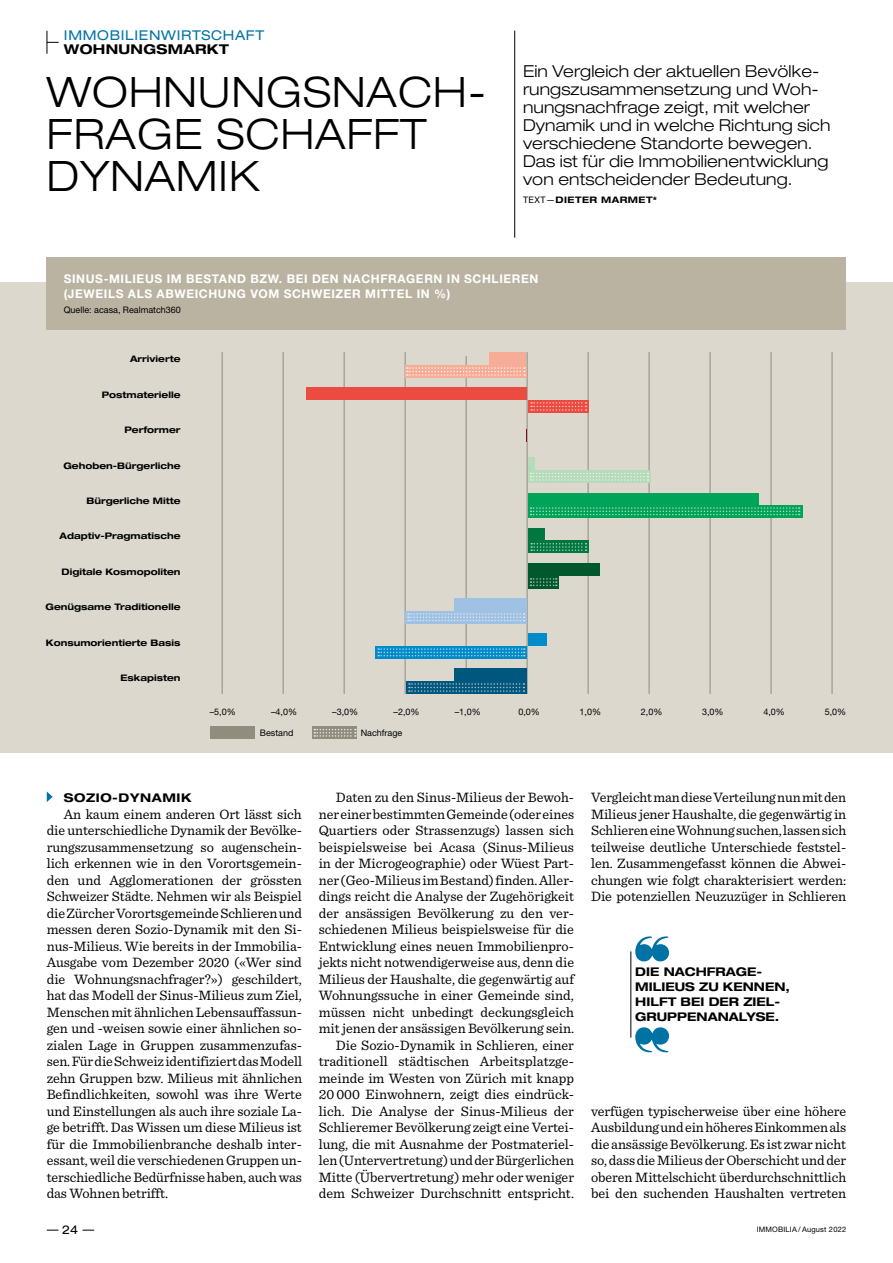
<style>
.page{position:relative;width:893px;height:1263px;background:#fff}
.page>*{position:absolute;margin:0;border:0;box-sizing:border-box;transform-origin:0 0}
.t1{font:300 expanded 42px/42px "Helvetica Neue LT Std";letter-spacing:.025em;color:#000}
.t2{font:300 expanded 16.5px/18px "Helvetica Neue LT Std";letter-spacing:.005em;color:#000}
.t3{font:14.25px/16.5px "Sentinel";color:#000;text-align:justify}
.t4{font:expanded 13.5px "Helvetica Neue LT Std";letter-spacing:.05em;color:#0073a4}
.t5{font:700 expanded 13.5px "Helvetica Neue LT Std";letter-spacing:.025em;color:#000}
.t6{font:700 12px/15px "Helvetica Neue LT Std";letter-spacing:.05em;color:#fff}
.t7{font:700 expanded 12px/15px "Helvetica Neue LT Std";color:#000}
.t8{font:700 expanded 12px "Helvetica Neue LT Std";letter-spacing:.05em;color:#000}
.t9{font:expanded 12px "Helvetica Neue LT Std";color:#000}
.t10{font:700 expanded 9px "Helvetica Neue LT Std";color:#000}
.t11{font:9px "Helvetica Neue LT Std";color:#000}
.t12{font:700 expanded 9px "Helvetica Neue LT Std";letter-spacing:.05em;color:#000}
.t13{font:7.5px "Helvetica Neue LT Std";letter-spacing:.025em;color:#000}
.s1{font-weight:400;font-stretch:normal}
</style>
<div class="page">
<svg style="left:47px;top:791px;width:6px;height:11px"></svg>
<hr style="left:514px;top:31px;width:1px;height:207px;background:#000">
<svg style="left:47px;top:31px;width:12px;height:23px"></svg>
<svg style="left:635px;top:936px;width:34px;height:25px"></svg>
<svg style="left:635px;top:1027px;width:34px;height:25px"></svg>
<hr style="left:631px;top:951px;width:1px;height:86px;background:#000">
<div style="left:0;top:283px;width:893px;height:470px;background:#dcd8cd"></div>
<div style="left:47px;top:257px;width:799px;height:73px;background:#bab3a1"></div>
<div style="left:211px;top:726px;width:44px;height:13px;background:#908d7e"></div>
<div style="left:312px;top:726px;width:45px;height:13px;background:#908d7e"></div>
<hr style="left:526px;top:352px;width:2px;height:342px;background:#000">
<hr style="left:587px;top:352px;width:2px;height:342px;background:#000">
<hr style="left:648px;top:352px;width:2px;height:342px;background:#000">
<hr style="left:709px;top:352px;width:2px;height:342px;background:#000">
<hr style="left:770px;top:352px;width:2px;height:342px;background:#000">
<hr style="left:831px;top:352px;width:2px;height:342px;background:#000">
<hr style="left:465px;top:356px;width:2px;height:319px;background:#000">
<hr style="left:404px;top:352px;width:2px;height:342px;background:#000">
<hr style="left:343px;top:352px;width:2px;height:342px;background:#000">
<hr style="left:282px;top:352px;width:2px;height:342px;background:#000">
<hr style="left:221px;top:352px;width:2px;height:342px;background:#000">
<svg style="left:314px;top:729px;width:42px;height:8px"></svg>
<div style="left:489px;top:352px;width:37px;height:13px;background:#f6ac96"></div>
<div style="left:405px;top:365px;width:121px;height:13px;background:#f6ac96"></div>
<svg style="left:407px;top:367px;width:118px;height:9px"></svg>
<div style="left:306px;top:387px;width:220px;height:13px;background:#eb4b41"></div>
<div style="left:528px;top:400px;width:61px;height:13px;background:#eb4b41"></div>
<svg style="left:531px;top:402px;width:55px;height:9px"></svg>
<div style="left:528px;top:458px;width:7px;height:12px;background:#b5dbba"></div>
<div style="left:528px;top:470px;width:122px;height:13px;background:#b5dbba"></div>
<svg style="left:530px;top:473px;width:118px;height:8px"></svg>
<div style="left:528px;top:493px;width:231px;height:12px;background:#00a458"></div>
<div style="left:528px;top:505px;width:275px;height:13px;background:#00a458"></div>
<svg style="left:531px;top:507px;width:269px;height:8px"></svg>
<div style="left:528px;top:528px;width:17px;height:13px;background:#00773f"></div>
<div style="left:528px;top:541px;width:61px;height:12px;background:#00773f"></div>
<svg style="left:531px;top:543px;width:55px;height:8px"></svg>
<div style="left:528px;top:563px;width:71px;height:13px;background:#00582c"></div>
<div style="left:528px;top:576px;width:30px;height:12px;background:#00582c"></div>
<svg style="left:530px;top:578px;width:27px;height:8px"></svg>
<div style="left:454px;top:598px;width:72px;height:13px;background:#9fc1e4"></div>
<div style="left:405px;top:611px;width:121px;height:13px;background:#9fc1e4"></div>
<svg style="left:408px;top:613px;width:117px;height:8px"></svg>
<div style="left:528px;top:633px;width:18px;height:13px;background:#008bca"></div>
<svg style="left:375px;top:646px;width:152px;height:13px"></svg>
<svg style="left:378px;top:648px;width:147px;height:8px"></svg>
<div style="left:454px;top:668px;width:72px;height:13px;background:#00577d"></div>
<div style="left:406px;top:681px;width:120px;height:13px;background:#00577d"></div>
<svg style="left:409px;top:683px;width:115px;height:9px"></svg>
<p class="t4" style="left:64px;top:27px;width:202px">IMMOBILIENWIRTSCHAFT</p>
<p class="t5" style="left:64px;top:40px;width:166px">WOHNUNGSMARKT</p>
<h1 class="t1" style="left:47px;top:71px;width:441px">WOHNUNGSNACH-<br>FRAGE SCHAFFT<br>DYNAMIK</h1>
<p class="t2" style="left:523px;top:62px;width:309px">Ein Vergleich der aktuellen Bevölke&shy;rungszusammensetzung und Woh&shy;nungsnachfrage zeigt, mit welcher Dynamik und in welche Richtung sich verschiedene Standorte bewegen.<br>Das ist für die Immobilienentwicklung von entscheidender Bedeutung.</p>
<p class="t12" style="left:523px;top:194px;width:136px"><span class="s1">TEXT—</span>DIETER MARMET*</p>
<p class="t6" style="left:64px;top:271px;width:476px">SINUS-MILIEUS IM BESTAND BZW. BEI DEN NACHFRAGERN IN SCHLIEREN (JEWEILS ALS ABWEICHUNG VOM SCHWEIZER MITTEL IN %)</p>
<p class="t11" style="left:64px;top:304px;width:119px">Quelle: acasa, Realmatch360</p>
<p class="t10" style="left:130px;top:353px;width:52px">Arrivierte</p>
<p class="t10" style="left:102px;top:389px;width:80px">Postmaterielle</p>
<p class="t10" style="left:124px;top:424px;width:58px">Performer</p>
<p class="t10" style="left:63px;top:460px;width:119px">Gehoben-Bürgerliche</p>
<p class="t10" style="left:86px;top:495px;width:96px">Bürgerliche Mitte</p>
<p class="t10" style="left:60px;top:531px;width:123px">Adaptiv-Pragmatische</p>
<p class="t10" style="left:62px;top:566px;width:120px">Digitale Kosmopoliten</p>
<p class="t10" style="left:46px;top:601px;width:136px">Genügsame Traditionelle</p>
<p class="t10" style="left:46px;top:637px;width:136px">Konsumorientierte Basis</p>
<p class="t10" style="left:121px;top:672px;width:61px">Eskapisten</p>
<p class="t11" style="left:210px;top:706px;width:28px">–5,0%</p>
<p class="t11" style="left:271px;top:706px;width:28px">–4,0%</p>
<p class="t11" style="left:332px;top:706px;width:28px">–3,0%</p>
<p class="t11" style="left:394px;top:706px;width:28px">–2,0%</p>
<p class="t11" style="left:455px;top:706px;width:28px">–1,0%</p>
<p class="t11" style="left:518px;top:706px;width:23px">0,0%</p>
<p class="t11" style="left:580px;top:706px;width:23px">1,0%</p>
<p class="t11" style="left:641px;top:706px;width:23px">2,0%</p>
<p class="t11" style="left:702px;top:706px;width:23px">3,0%</p>
<p class="t11" style="left:763px;top:706px;width:23px">4,0%</p>
<p class="t11" style="left:825px;top:706px;width:23px">5,0%</p>
<p class="t11" style="left:260px;top:727px;width:35px">Bestand</p>
<p class="t11" style="left:361px;top:727px;width:43px">Nachfrage</p>
<p class="t8" style="left:64px;top:790px;width:129px">SOZIO-DYNAMIK</p>
<p class="t3" style="left:47px;top:805px;width:257px;text-indent:17px">An kaum einem anderen Ort lässt sich die unterschiedliche Dynamik der Bevölke&shy;rungszusammensetzung so augenschein&shy;lich erkennen wie in den Vorortsgemein&shy;den und Agglomerationen der grössten Schweizer Städte. Nehmen wir als Beispiel die Zürcher Vorortsgemeinde Schlieren und messen deren Sozio-Dynamik mit den Si&shy;nus-Milieus. Wie bereits in der Immobilia-Ausgabe vom Dezember 2020 («Wer sind die Wohnungsnachfrager?») geschildert, hat das Modell der Sinus-Milieus zum Ziel, Menschen mit ähnlichen Lebensauffassun&shy;gen und -weisen sowie einer ähnlichen so&shy;zialen Lage in Gruppen zusammenzufas&shy;sen. Für die Schweiz identifiziert das Modell zehn Gruppen bzw. Milieus mit ähnlichen Befindlichkeiten, sowohl was ihre Werte und Einstellungen als auch ihre soziale La&shy;ge betrifft. Das Wissen um diese Milieus ist für die Immobilienbranche deshalb inter&shy;essant, weil die verschiedenen Gruppen un&shy;terschiedliche Bedürfnisse haben, auch was das Wohnen betrifft.</p>
<p class="t3" style="left:319px;top:788px;width:257px;text-align:right">Daten zu den Sinus-Milieus der Bewoh&shy;ner einer bestimmten Gemeinde (oder eines Quartiers oder Strassenzugs) lassen sich beispielsweise bei Acasa (Sinus-Milieus in der Microgeographie) oder Wüest Part&shy;ner (Geo-Milieus im Bestand) finden. Aller&shy;dings reicht die Analyse der Zugehörigkeit der ansässigen Bevölkerung zu den ver&shy;schiedenen Milieus beispielsweise für die Entwicklung eines neuen Immobilienpro&shy;jekts nicht notwendigerweise aus, denn die Milieus der Haushalte, die gegenwärtig auf Wohnungssuche in einer Gemeinde sind, müssen nicht unbedingt deckungsgleich mit jenen der ansässigen Bevölkerung sein.<br>Die Sozio-Dynamik in Schlieren, einer traditionell städtischen Arbeitsplatzge&shy;meinde im Westen von Zürich mit knapp 20 000 Einwohnern, zeigt dies eindrück&shy;lich. Die Analyse der Sinus-Milieus der Schlieremer Bevölkerung zeigt eine Vertei&shy;lung, die mit Ausnahme der Postmateriel&shy;len (Untervertretung) und der Bürgerlichen Mitte (Übervertretung) mehr oder weniger dem Schweizer Durchschnitt entspricht.</p>
<p class="t3" style="left:591px;top:788px;width:257px">Vergleicht man diese Verteilung nun mit den Milieus jener Haushalte, die gegenwärtig in Schlieren eine Wohnung suchen, lassen sich teilweise deutliche Unterschiede feststel&shy;len. Zusammengefasst können die Abwei&shy;chungen wie folgt charakterisiert werden:<br>Die potenziellen Neuzuzüger in Schlieren</p>
<p class="t7" style="left:635px;top:964px;width:156px">DIE NACHFRAGE-<br>MILIEUS ZU KENNEN,<br>HILFT BEI DER ZIEL-<br>GRUPPENANALYSE.</p>
<p class="t3" style="left:591px;top:1102px;width:257px">verfügen typischerweise über eine höhere Ausbildung und ein höheres Einkommen als die ansässige Bevölkerung. Es ist zwar nicht so, dass die Milieus der Oberschicht und der oberen Mittelschicht überdurchschnittlich bei den suchenden Haushalten vertreten</p>
<p class="t9" style="left:62px;top:1222px;width:18px">24</p>
<p class="t13" style="left:757px;top:1225px;width:91px">IMMOBILIA / August 2022</p>
</div>
